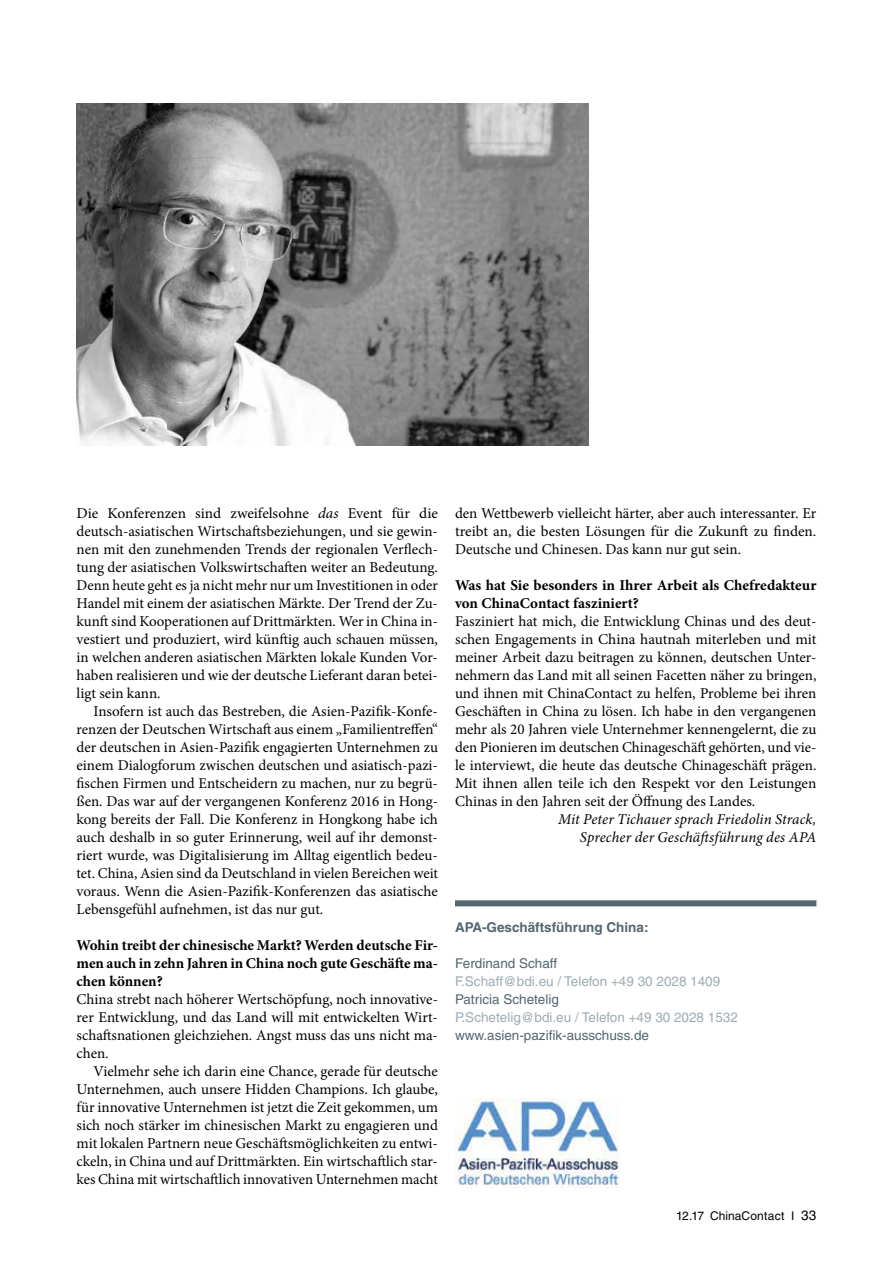
<style>
.page{position:relative;width:893px;height:1263px;background:#fff}
.page>*{position:absolute;margin:0;border:0;box-sizing:border-box;transform-origin:0 0}
.t1{font:15px/18px "Minion Pro";color:#000;text-align:justify}
.t2{font:700 15px/18px "Minion Pro";color:#000;text-align:justify}
.t3{font:italic 15px/18px "Minion Pro";letter-spacing:.005em;color:#000;text-align:right}
.t4{font:13.5px "Helvetica LT Pro";color:#9eacb5}
.t5{font:13.5px "Helvetica LT Pro";color:#546670}
.t6{font:700 13.5px "Helvetica LT Pro";color:#546670}
.t7{font:12px "Helvetica LT Pro";color:#000}
.s1{font-style:italic}
.s2{font-size:13.5px}
</style>
<div class="page">
<div style="left:455px;top:900px;width:361px;height:6px;background:#546670"></div>
<img style="left:455px;top:1098px;width:164px;height:90px">
<img style="left:77px;top:104px;width:511px;height:342px">
<p class="t1" style="left:77px;top:504px;width:363px">Die Konferenzen sind zweifelsohne <span class="s1">das</span> Event für die deutsch-asiatischen Wirtschaftsbeziehungen, und sie gewin&shy;nen mit den zunehmenden Trends der regionalen Verflech&shy;tung der asiatischen Volkswirtschaften weiter an Bedeutung.<br>Denn heute geht es ja nicht mehr nur um Investitionen in oder Handel mit einem der asiatischen Märkte. Der Trend der Zu&shy;kunft sind Kooperationen auf Drittmärkten. Wer in China in&shy;vestiert und produziert, wird künftig auch schauen müssen, in welchen anderen asiatischen Märkten lokale Kunden Vor&shy;haben realisieren und wie der deutsche Lieferant daran betei&shy;ligt sein kann.</p>
<p class="t1" style="left:77px;top:702px;width:363px;text-indent:17px">Insofern ist auch das Bestreben, die Asien-Pazifik-Konfe&shy;renzen der Deutschen Wirtschaft aus einem „Familientreffen“ der deutschen in Asien-Pazifik engagierten Unternehmen zu einem Dialogforum zwischen deutschen und asiatisch-pazi&shy;fischen Firmen und Entscheidern zu machen, nur zu begrü&shy;ßen. Das war auf der vergangenen Konferenz 2016 in Hong&shy;kong bereits der Fall. Die Konferenz in Hongkong habe ich auch deshalb in so guter Erinnerung, weil auf ihr demonst&shy;riert wurde, was Digitalisierung im Alltag eigentlich bedeu&shy;tet. China, Asien sind da Deutschland in vielen Bereichen weit voraus. Wenn die Asien-Pazifik-Konferenzen das asiatische Lebensgefühl aufnehmen, ist das nur gut.</p>
<p class="t2" style="left:77px;top:936px;width:363px">Wohin treibt der chinesische Markt? Werden deutsche Fir&shy;men auch in zehn Jahren in China noch gute Geschäfte ma&shy;chen können?</p>
<p class="t1" style="left:77px;top:990px;width:363px">China strebt nach höherer Wertschöpfung, noch innovative&shy;rer Entwicklung, und das Land will mit entwickelten Wirt&shy;schaftsnationen gleichziehen. Angst muss das uns nicht ma&shy;chen.</p>
<p class="t1" style="left:77px;top:1062px;width:363px;text-indent:17px">Vielmehr sehe ich darin eine Chance, gerade für deutsche Unternehmen, auch unsere Hidden Champions. Ich glaube, für innovative Unternehmen ist jetzt die Zeit gekommen, um sich noch stärker im chinesischen Markt zu engagieren und mit lokalen Partnern neue Geschäftsmöglichkeiten zu entwi&shy;ckeln, in China und auf Drittmärkten. Ein wirtschaftlich star&shy;kes China mit wirtschaftlich innovativen Unternehmen macht</p>
<p class="t1" style="left:455px;top:504px;width:363px">den Wettbewerb vielleicht härter, aber auch interessanter. Er treibt an, die besten Lösungen für die Zukunft zu finden.<br>Deutsche und Chinesen. Das kann nur gut sein.</p>
<p class="t2" style="left:455px;top:576px;width:363px">Was hat Sie besonders in Ihrer Arbeit als Chefredakteur von ChinaContact fasziniert?</p>
<p class="t1" style="left:455px;top:612px;width:363px">Fasziniert hat mich, die Entwicklung Chinas und des deut&shy;schen Engagements in China hautnah miterleben und mit meiner Arbeit dazu beitragen zu können, deutschen Unter&shy;nehmern das Land mit all seinen Facetten näher zu bringen, und ihnen mit ChinaContact zu helfen, Probleme bei ihren Geschäften in China zu lösen. Ich habe in den vergangenen mehr als 20 Jahren viele Unternehmer kennengelernt, die zu den Pionieren im deutschen Chinageschäft gehörten, und vie&shy;le interviewt, die heute das deutsche Chinageschäft prägen.<br>Mit ihnen allen teile ich den Respekt vor den Leistungen Chinas in den Jahren seit der Öffnung des Landes.</p>
<p class="t3" style="left:558px;top:810px;width:260px">Mit Peter Tichauer sprach Friedolin Strack,<br>Sprecher der Geschäftsführung des APA</p>
<p class="t6" style="left:455px;top:919px;width:195px">APA-Geschäftsführung China:</p>
<p class="t5" style="left:455px;top:955px;width:104px">Ferdinand Schaff</p>
<p class="t4" style="left:455px;top:973px;width:267px">F.Schaff@bdi.eu / Telefon +49 30 2028 1409</p>
<p class="t5" style="left:455px;top:991px;width:105px">Patricia Schetelig</p>
<p class="t4" style="left:455px;top:1009px;width:284px">P.Schetelig@bdi.eu / Telefon +49 30 2028 1532</p>
<p class="t5" style="left:455px;top:1027px;width:196px">www.asien-pazifik-ausschuss.de</p>
<p class="t7" style="left:676px;top:1209px;width:142px">12.17 ChinaContact I <span class="s2">33</span></p>
</div>
